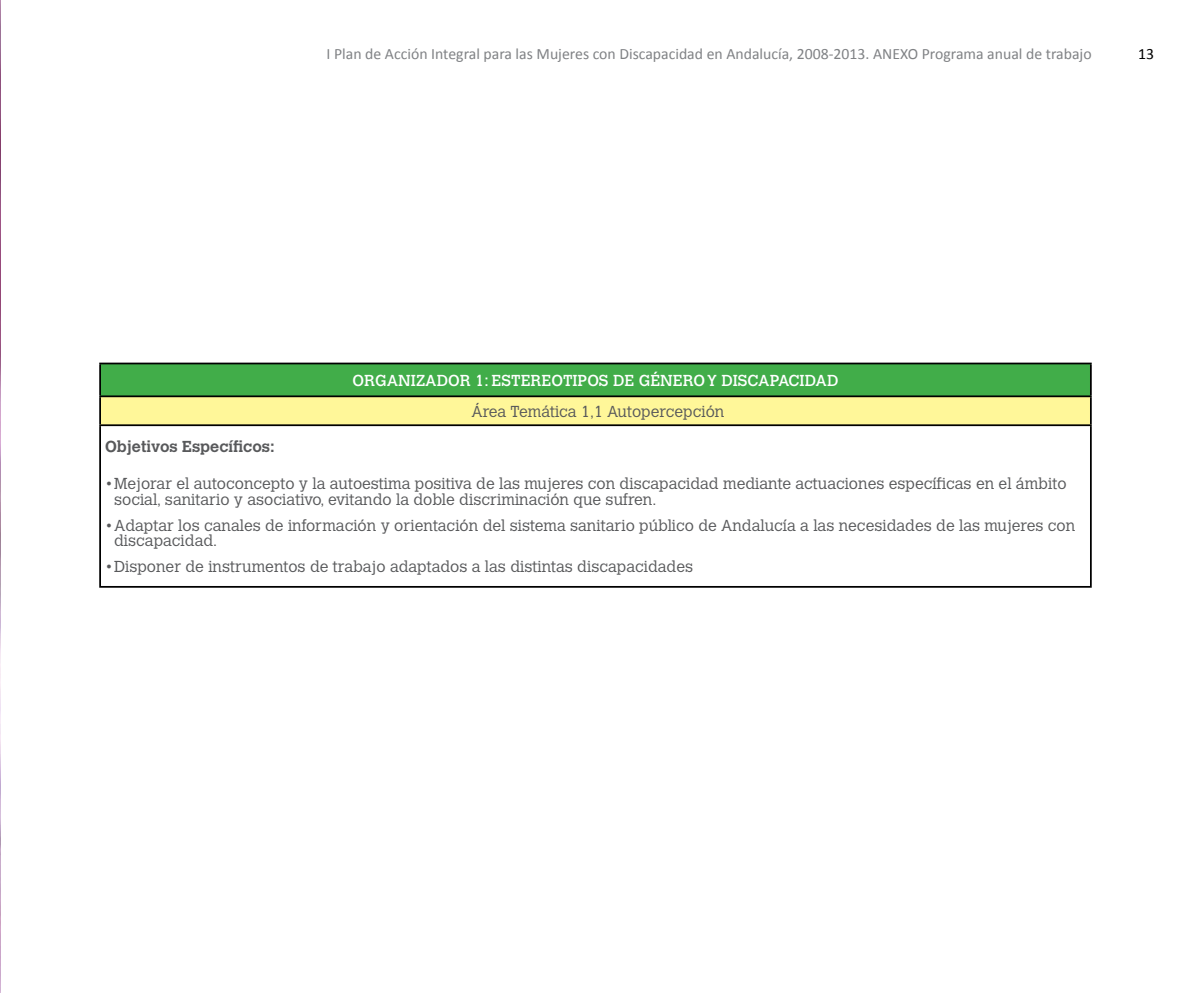
<style>
.page{position:relative;width:1191px;height:993px;background:#fff}
.page>*{position:absolute;margin:0;border:0;box-sizing:border-box;transform-origin:0 0}
.t1{font:300 15.75px/15.8px "Calvert";color:#58595b}
.t2{font:15.75px "Calibri";color:#808285}
.t3{font:15.75px "Calvert";color:#fff}
.t4{font:700 15.75px "Calvert";color:#58595b}
.t5{font:15.75px "Calibri";color:#000}
</style>
<div class="page">
<img style="left:0;top:0;width:1px;height:992px">
<div style="left:100px;top:363px;width:990px;height:33px;background:#41ad49"></div>
<div style="left:100px;top:396px;width:990px;height:29px;background:#fff799"></div>
<hr style="left:1090px;top:426px;width:1px;height:159px;background:#000">
<hr style="left:99px;top:362px;width:992px;height:2px;background:#000">
<hr style="left:99px;top:364px;width:2px;height:31px;background:#000">
<hr style="left:1090px;top:364px;width:1px;height:31px;background:#000">
<hr style="left:99px;top:395px;width:992px;height:2px;background:#000">
<hr style="left:99px;top:426px;width:2px;height:159px;background:#000">
<hr style="left:99px;top:397px;width:2px;height:27px;background:#000">
<svg style="left:1090px;top:397px;width:1px;height:27px"></svg>
<hr style="left:99px;top:424px;width:992px;height:2px;background:#000">
<hr style="left:99px;top:585px;width:992px;height:2px;background:#000">
<p class="t2" style="left:327px;top:44px;width:766px">I Plan de Acción Integral para las Mujeres con Discapacidad en Andalucía, 2008-2013. ANEXO Programa anual de trabajo</p>
<p class="t5" style="left:1138px;top:44px;width:17px">13</p>
<p class="t3" style="left:352px;top:371px;width:487px">ORGANIZADOR 1: ESTEREOTIPOS DE GÉNERO Y DISCAPACIDAD</p>
<p class="t1" style="left:471px;top:403px;width:254px">Área Temática 1,1 Autopercepción</p>
<p class="t4" style="left:105px;top:437px;width:171px">Objetivos Específicos:</p>
<p class="t1" style="left:114px;top:476px;width:954px;text-indent:-9px">• Mejorar el autoconcepto y la autoestima positiva de las mujeres con discapacidad mediante actuaciones específicas en el ámbito social, sanitario y asociativo, evitando la doble discriminación que sufren.</p>
<p class="t1" style="left:114px;top:517px;width:962px;text-indent:-9px">• Adaptar los canales de información y orientación del sistema sanitario público de Andalucía a las necesidades de las mujeres con discapacidad.</p>
<p class="t1" style="left:105px;top:559px;width:589px">• Disponer de instrumentos de trabajo adaptados a las distintas discapacidades</p>
</div>
